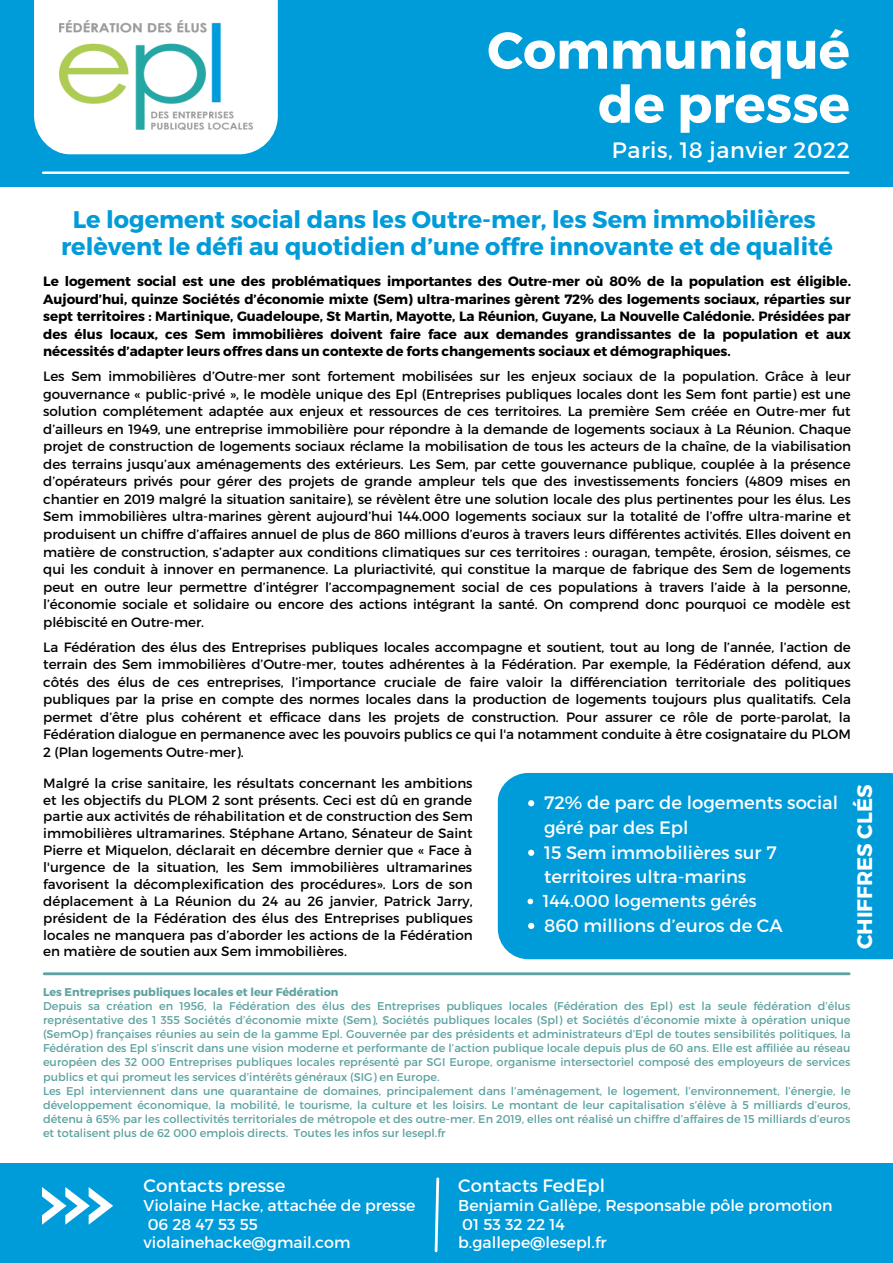
<style>
.page{position:relative;width:893px;height:1263px;background:#fff}
.page>*{position:absolute;margin:0;border:0;box-sizing:border-box;transform-origin:0 0}
.t1{font:700 51.75px "Montserrat";color:#fff}
.t2{font:700 24px "Montserrat";color:#009bd9}
.t3{font:22.27px "Montserrat";letter-spacing:.025em;color:#fff}
.t4{font:700 21px "Montserrat";color:#fff}
.t5{font:18px/24.8px "Montserrat";color:#fff}
.t6{font:17.25px "Montserrat";color:#fff}
.t7{font:15.75px "Montserrat";color:#fff}
.t8{font:13.5px/17.5px "Montserrat";letter-spacing:-.005em;color:#000;text-align:justify}
.t9{font:700 13.5px/17.5px "Montserrat";letter-spacing:-.005em;color:#000;text-align:justify}
.t10{font:11.25px/14.1px "Montserrat";color:#5da3a1;text-align:justify}
.t11{font:700 11.25px "Montserrat";color:#5da3a1}
</style>
<div class="page">
<div style="left:0;top:0;width:893px;height:187px;background:#009bd9"></div>
<hr style="left:43px;top:171px;width:805px;height:3px;background:#fff">
<div style="left:34px;top:0;width:244px;height:154px;background:#fff"></div>
<img style="left:59px;top:20px;width:193px;height:109px">
<div style="left:0;top:1163px;width:893px;height:100px;background:#009bd9"></div>
<svg style="left:42px;top:1187px;width:71px;height:38px"></svg>
<hr style="left:44px;top:972px;width:805px;height:3px;background:#5da3a1">
<svg style="left:434px;top:1177px;width:6px;height:76px"></svg>
<div style="left:498px;top:773px;width:395px;height:186px;background:#009bd9"></div>
<svg style="left:528px;top:800px;width:6px;height:6px"></svg>
<svg style="left:528px;top:850px;width:6px;height:6px"></svg>
<svg style="left:527px;top:899px;width:6px;height:5px"></svg>
<svg style="left:528px;top:923px;width:6px;height:6px"></svg>
<p class="t1" style="left:487px;top:17px;width:364px">Communiqué</p>
<p class="t1" style="left:598px;top:71px;width:253px">de presse</p>
<p class="t3" style="left:612px;top:136px;width:239px">Paris, 18 janvier 2022</p>
<p class="t2" style="left:73px;top:204px;width:744px">Le logement social dans les Outre-mer, les Sem immobilières</p>
<p class="t2" style="left:61px;top:231px;width:773px">relèvent le défi au quotidien d’une offre innovante et de qualité</p>
<p class="t9" style="left:43px;top:272px;width:809px">Le logement social est une des problématiques importantes des Outre-mer où 80% de la population est éligible.<br>Aujourd’hui, quinze Sociétés d’économie mixte (Sem) ultra-marines gèrent 72% des logements sociaux, réparties sur sept territoires : Martinique, Guadeloupe, St Martin, Mayotte, La Réunion, Guyane, La Nouvelle Calédonie. Présidées par des élus locaux, ces Sem immobilières doivent faire face aux demandes grandissantes de la population et aux nécessités d’adapter leurs offres dans un contexte de forts changements sociaux et démographiques.</p>
<p class="t8" style="left:43px;top:367px;width:809px">Les Sem immobilières d’Outre-mer sont fortement mobilisées sur les enjeux sociaux de la population. Grâce à leur gouvernance « public-privé », le modèle unique des Epl (Entreprises publiques locales dont les Sem font partie) est une solution complétement adaptée aux enjeux et ressources de ces territoires. La première Sem créée en Outre-mer fut d’ailleurs en 1949, une entreprise immobilière pour répondre à la demande de logements sociaux à La Réunion. Chaque projet de construction de logements sociaux réclame la mobilisation de tous les acteurs de la chaîne, de la viabilisation des terrains jusqu’aux aménagements des extérieurs. Les Sem, par cette gouvernance publique, couplée à la présence d’opérateurs privés pour gérer des projets de grande ampleur tels que des investissements fonciers (4809 mises en chantier en 2019 malgré la situation sanitaire), se révèlent être une solution locale des plus pertinentes pour les élus. Les Sem immobilières ultra-marines gèrent aujourd’hui 144.000 logements sociaux sur la totalité de l’offre ultra-marine et produisent un chiffre d’affaires annuel de plus de 860 millions d’euros à travers leurs différentes activités. Elles doivent en matière de construction, s’adapter aux conditions climatiques sur ces territoires : ouragan, tempête, érosion, séismes, ce qui les conduit à innover en permanence. La pluriactivité, qui constitue la marque de fabrique des Sem de logements peut en outre leur permettre d’intégrer l’accompagnement social de ces populations à travers l’aide à la personne, l’économie sociale et solidaire ou encore des actions intégrant la santé. On comprend donc pourquoi ce modèle est plébiscité en Outre-mer.</p>
<p class="t8" style="left:43px;top:637px;width:809px">La Fédération des élus des Entreprises publiques locales accompagne et soutient, tout au long de l’année, l’action de terrain des Sem immobilières d’Outre-mer, toutes adhérentes à la Fédération. Par exemple, la Fédération défend, aux côtés des élus de ces entreprises, l’importance cruciale de faire valoir la différenciation territoriale des politiques publiques par la prise en compte des normes locales dans la production de logements toujours plus qualitatifs. Cela permet d’être plus cohérent et efficace dans les projets de construction. Pour assurer ce rôle de porte-parolat, la Fédération dialogue en permanence avec les pouvoirs publics ce qui l'a notamment conduite à être cosignataire du PLOM 2 (Plan logements Outre-mer).</p>
<p class="t8" style="left:43px;top:774px;width:431px;line-height:16.9px">Malgré la crise sanitaire, les résultats concernant les ambitions et les objectifs du PLOM 2 sont présents. Ceci est dû en grande partie aux activités de réhabilitation et de construction des Sem immobilières ultramarines. Stéphane Artano, Sénateur de Saint Pierre et Miquelon, déclarait en décembre dernier que « Face à l'urgence de la situation, les Sem immobilières ultramarines favorisent la décomplexification des procédures». Lors de son déplacement à La Réunion du 24 au 26 janvier, Patrick Jarry, président de la Fédération des élus des Entreprises publiques locales ne manquera pas d’aborder les actions de la Fédération en matière de soutien aux Sem immobilières.</p>
<p class="t5" style="left:544px;top:789px;width:295px">72% de parc de logements social géré par des Epl</p>
<p class="t5" style="left:544px;top:839px;width:234px">15 Sem immobilières sur 7 territoires ultra-marins</p>
<p class="t6" style="left:543px;top:890px;width:215px">144.000 logements gérés</p>
<p class="t5" style="left:544px;top:912px;width:240px">860 millions d’euros de CA</p>
<p class="t4" style="left:851px;top:949px;width:166px;rotate:-90deg">CHIFFRES CLÉS</p>
<p class="t11" style="left:43px;top:985px;width:297px">Les Entreprises publiques locales et leur Fédération</p>
<p class="t10" style="left:43px;top:998px;width:809px">Depuis sa création en 1956, la Fédération des élus des Entreprises publiques locales (Fédération des Epl) est la seule fédération d’élus représentative des 1 355 Sociétés d’économie mixte (Sem), Sociétés publiques locales (Spl) et Sociétés d’économie mixte à opération unique (SemOp) françaises réunies au sein de la gamme Epl. Gouvernée par des présidents et administrateurs d’Epl de toutes sensibilités politiques, la Fédération des Epl s’inscrit dans une vision moderne et performante de l’action publique locale depuis plus de 60 ans. Elle est affiliée au réseau européen des 32 000 Entreprises publiques locales représenté par SGI Europe, organisme intersectoriel composé des employeurs de services publics et qui promeut les services d’intérêts généraux (SIG) en Europe.</p>
<p class="t10" style="left:43px;top:1083px;width:809px">Les Epl interviennent dans une quarantaine de domaines, principalement dans l’aménagement, le logement, l’environnement, l’énergie, le développement économique, la mobilité, le tourisme, la culture et les loisirs. Le montant de leur capitalisation s’élève à 5 milliards d’euros, détenu à 65% par les collectivités territoriales de métropole et des outre-mer. En 2019, elles ont réalisé un chiffre d’affaires de 15 milliards d’euros et totalisent plus de 62 000 emplois directs. Toutes les infos sur lesepl.fr</p>
<p class="t5" style="left:458px;top:1172px;width:148px">Contacts FedEpl</p>
<p class="t7" style="left:458px;top:1195px;width:376px">Benjamin Gallèpe, Responsable pôle promotion</p>
<p class="t7" style="left:462px;top:1214px;width:104px">01 53 32 22 14</p>
<p class="t7" style="left:458px;top:1232px;width:150px">b.gallepe@lesepl.fr</p>
<p class="t5" style="left:144px;top:1172px;width:143px">Contacts presse</p>
<p class="t7" style="left:144px;top:1195px;width:273px">Violaine Hacke, attachée de presse</p>
<p class="t7" style="left:148px;top:1214px;width:112px">06 28 47 53 55</p>
<p class="t7" style="left:144px;top:1232px;width:208px">violainehacke@gmail.com</p>
</div>
